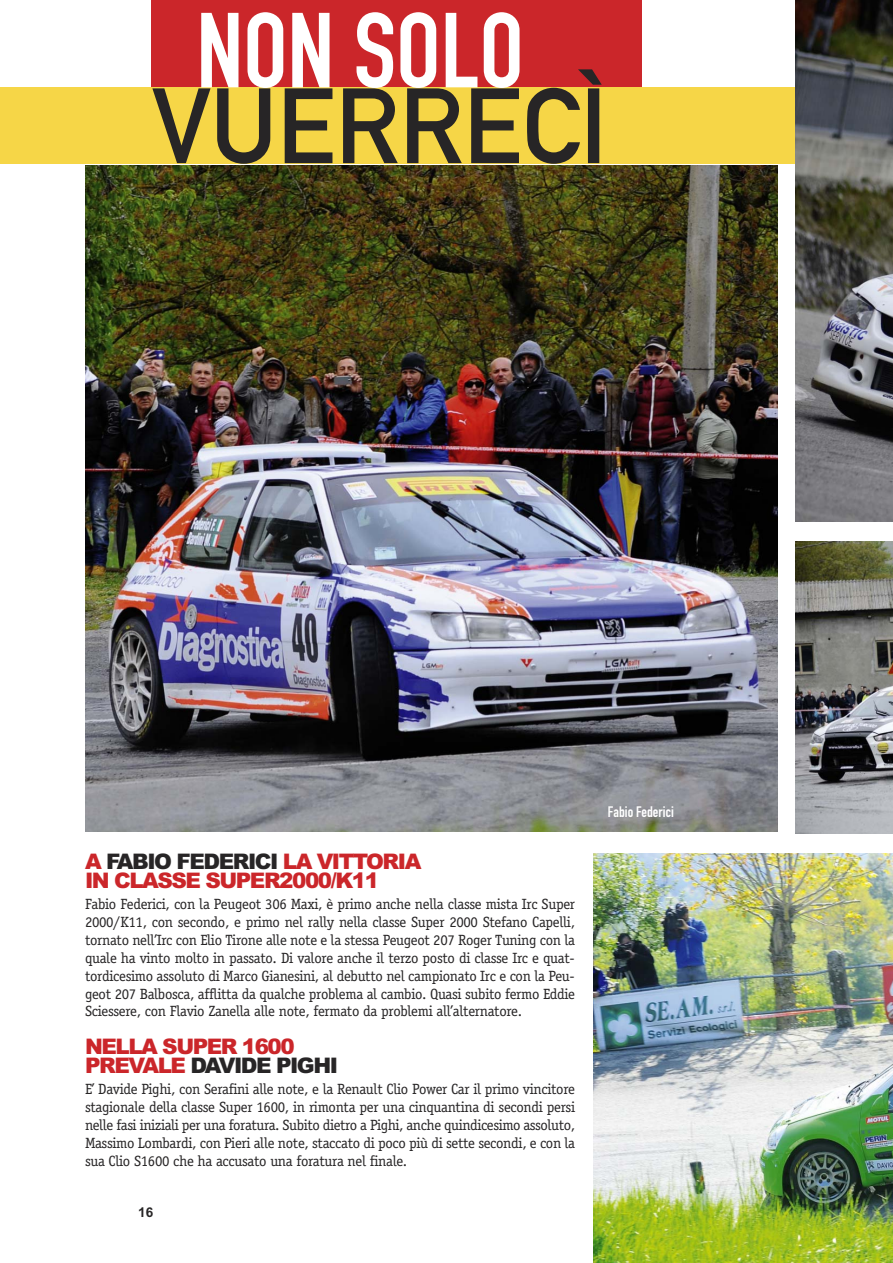
<style>
.page{position:relative;width:893px;height:1263px;background:#fff}
.page>*{position:absolute;margin:0;border:0;box-sizing:border-box;transform-origin:0 0}
.t1{font:105px "DIN Mittelschrift Std";color:#272526}
.t2{font:104.55px "DIN Engschrift Std";color:#fff}
.t3{font:900 21.45px/19.5px "Arial";letter-spacing:-.065em;color:#cb262a}
.t4{font:15px "DIN Engschrift Std";color:#fff}
.t5{font:14.85px/17.9px "Officina Serif Std";letter-spacing:-.025em;color:#272526;text-align:justify}
.t6{font:700 13.5px "Arial";color:#272526}
.s1{color:#272526}
</style>
<div class="page">
<div style="left:152px;top:0;width:490px;height:88px;background:#cb262a"></div>
<div style="left:0;top:87px;width:893px;height:77px;background:#f6d647"></div>
<img style="left:593px;top:853px;width:300px;height:410px">
<img style="left:85px;top:166px;width:692px;height:665px">
<img style="left:795px;top:0;width:98px;height:521px">
<img style="left:795px;top:541px;width:98px;height:292px">
<h2 class="t2" style="left:197px;top:13px;width:329px">NON SOLO</h2>
<h1 class="t1" style="left:152px;top:65px;width:456px">VUERRECÌ</h1>
<h3 class="t3" style="left:85px;top:852px;width:338px">A <span class="s1">FABIO FEDERICI</span> LA VITTORIA<br>IN CLASSE SUPER2000/K11</h3>
<p class="t5" style="left:85px;top:897px;width:492px">Fabio Federici, con la Peugeot 306 Maxi, è primo anche nella classe mista Irc Super 2000/K11, con secondo, e primo nel rally nella classe Super 2000 Stefano Capelli, tornato nell’Irc con Elio Tirone alle note e la stessa Peugeot 207 Roger Tuning con la quale ha vinto molto in passato. Di valore anche il terzo posto di classe Irc e quat&shy;tordicesimo assoluto di Marco Gianesini, al debutto nel campionato Irc e con la Peu&shy;geot 207 Balbosca, afflitta da qualche problema al cambio. Quasi subito fermo Eddie Sciessere, con Flavio Zanella alle note, fermato da problemi all’alternatore.</p>
<h3 class="t3" style="left:85px;top:1036px;width:255px">NELLA SUPER 1600<br>PREVALE <span class="s1">DAVIDE PIGHI</span></h3>
<p class="t5" style="left:85px;top:1081px;width:492px">E’ Davide Pighi, con Serafini alle note, e la Renault Clio Power Car il primo vincitore stagionale della classe Super 1600, in rimonta per una cinquantina di secondi persi nelle fasi iniziali per una foratura. Subito dietro a Pighi, anche quindicesimo assoluto, Massimo Lombardi, con Pieri alle note, staccato di poco più di sette secondi, e con la sua Clio S1600 che ha accusato una foratura nel finale.</p>
<p class="t6" style="left:138px;top:1207px;width:17px">16</p>
<p class="t4" style="left:608px;top:807px;width:67px">Fabio Federici</p>
</div>
